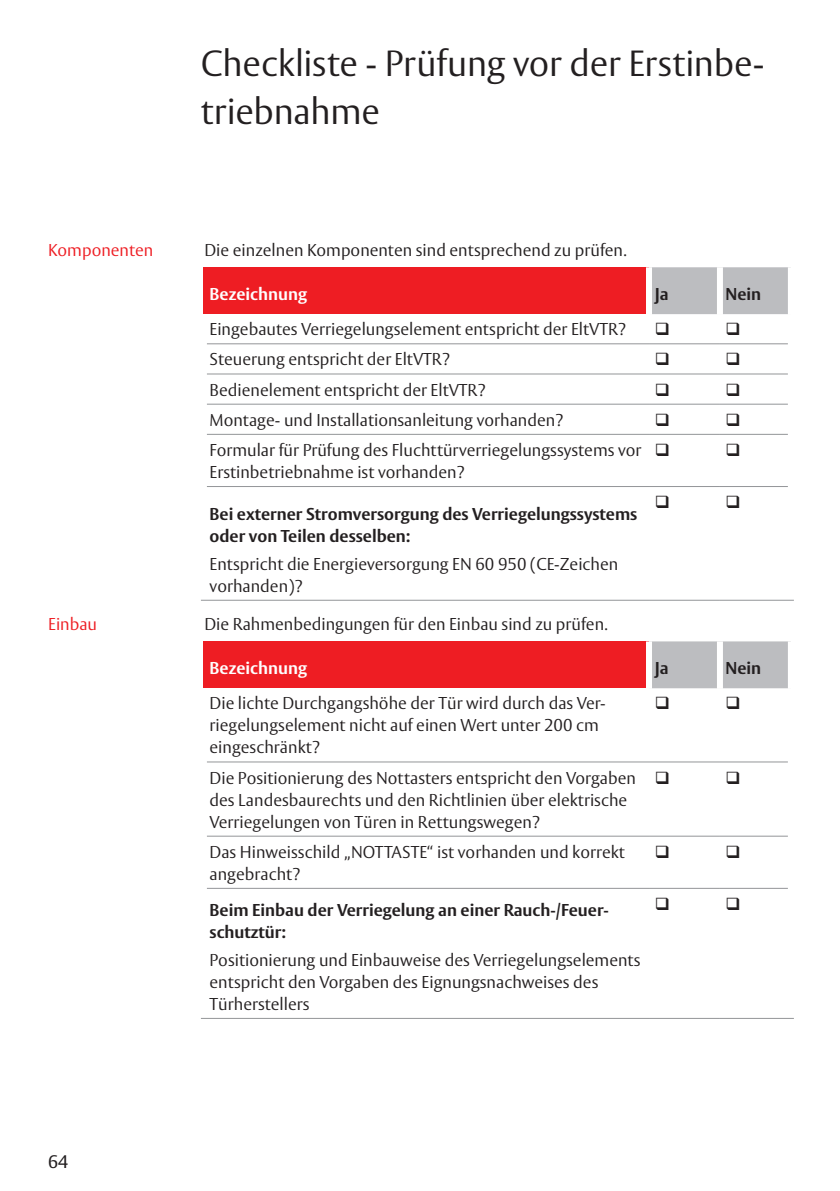
<style>
.page{position:relative;width:840px;height:1191px;background:#fff}
.page>*{position:absolute;margin:0;border:0;box-sizing:border-box;transform-origin:0 0}
.t1{font:300 36px/48px "ASSA Vesta";letter-spacing:-.005em;color:#231f20}
.t2{font:18px "ASSA Vesta";color:#231f20}
.t3{font:300 17px/22px "ASSA Vesta";color:#231f20}
.t4{font:700 17px/22px "ASSA Vesta";color:#231f20}
.t5{font:700 17px "ASSA Vesta";color:#fff}
.t6{font:300 17px "ASSA Vesta";color:#ee1d23}
</style>
<div class="page">
<div style="left:204px;top:267px;width:444px;height:47px;background:#ee1d23"></div>
<div style="left:651px;top:267px;width:136px;height:47px;background:#bcbdc0"></div>
<div style="left:716px;top:267px;width:6px;height:47px;background:#fff"></div>
<hr style="left:207px;top:343px;width:441px;height:1px;background:#939598">
<hr style="left:648px;top:343px;width:71px;height:1px;background:#939598">
<hr style="left:719px;top:343px;width:68px;height:1px;background:#939598">
<hr style="left:207px;top:373px;width:441px;height:1px;background:#939598">
<hr style="left:648px;top:373px;width:71px;height:1px;background:#939598">
<hr style="left:719px;top:373px;width:68px;height:1px;background:#939598">
<hr style="left:207px;top:404px;width:441px;height:1px;background:#939598">
<hr style="left:648px;top:404px;width:71px;height:1px;background:#939598">
<hr style="left:719px;top:404px;width:68px;height:1px;background:#939598">
<hr style="left:207px;top:434px;width:441px;height:1px;background:#939598">
<hr style="left:648px;top:434px;width:71px;height:1px;background:#939598">
<hr style="left:719px;top:434px;width:68px;height:1px;background:#939598">
<hr style="left:207px;top:486px;width:441px;height:1px;background:#939598">
<hr style="left:648px;top:486px;width:71px;height:1px;background:#939598">
<hr style="left:719px;top:486px;width:68px;height:1px;background:#939598">
<hr style="left:201px;top:600px;width:447px;height:1px;background:#939598">
<hr style="left:648px;top:600px;width:71px;height:1px;background:#939598">
<hr style="left:719px;top:600px;width:74px;height:1px;background:#939598">
<div style="left:645px;top:267px;width:6px;height:47px;background:#fff"></div>
<div style="left:204px;top:641px;width:444px;height:47px;background:#ee1d23"></div>
<div style="left:651px;top:641px;width:136px;height:47px;background:#bcbdc0"></div>
<div style="left:716px;top:641px;width:6px;height:47px;background:#fff"></div>
<hr style="left:207px;top:761px;width:441px;height:1px;background:#939598">
<hr style="left:648px;top:761px;width:71px;height:1px;background:#939598">
<hr style="left:719px;top:761px;width:68px;height:1px;background:#939598">
<hr style="left:207px;top:835px;width:441px;height:1px;background:#939598">
<hr style="left:648px;top:835px;width:71px;height:1px;background:#939598">
<hr style="left:719px;top:835px;width:68px;height:1px;background:#939598">
<hr style="left:207px;top:888px;width:441px;height:1px;background:#939598">
<hr style="left:648px;top:888px;width:71px;height:1px;background:#939598">
<hr style="left:719px;top:888px;width:68px;height:1px;background:#939598">
<hr style="left:201px;top:1018px;width:447px;height:1px;background:#939598">
<hr style="left:648px;top:1018px;width:71px;height:1px;background:#939598">
<hr style="left:719px;top:1018px;width:74px;height:1px;background:#939598">
<div style="left:645px;top:641px;width:6px;height:47px;background:#fff"></div>
<p class="t6" style="left:48px;top:240px;width:106px">Komponenten</p>
<p class="t6" style="left:48px;top:614px;width:50px">Einbau</p>
<h1 class="t1" style="left:201px;top:41px;width:564px">Checkliste - Prüfung vor der Erstinbe&shy;triebnahme</h1>
<p class="t3" style="left:204px;top:240px;width:423px">Die einzelnen Komponenten sind entsprechend zu prüfen.</p>
<p class="t5" style="left:209px;top:283px;width:99px">Bezeichnung</p>
<p class="t4" style="left:654px;top:284px;width:15px">Ja</p>
<p class="t4" style="left:725px;top:284px;width:37px">Nein</p>
<p class="t3" style="left:209px;top:319px;width:418px">Eingebautes Verriegelungselement entspricht der EltVTR?</p>
<p class="t3" style="left:209px;top:349px;width:242px">Steuerung entspricht der EltVTR?</p>
<p class="t3" style="left:209px;top:379px;width:277px">Bedienelement entspricht der EltVTR?</p>
<p class="t3" style="left:209px;top:409px;width:355px">Montage- und Installationsanleitung vorhanden?</p>
<p class="t3" style="left:209px;top:440px;width:433px">Formular für Prüfung des Fluchttürverriegelungssystems vor<br>Erstinbetriebnahme ist vorhanden?</p>
<p class="t4" style="left:209px;top:504px;width:429px">Bei externer Stromversorgung des Verriegelungssystems oder von Teilen desselben:</p>
<p class="t3" style="left:209px;top:553px;width:410px">Entspricht die Energieversorgung EN 60 950 (CE-Zeichen vorhanden)?</p>
<p class="t3" style="left:204px;top:614px;width:404px">Die Rahmenbedingungen für den Einbau sind zu prüfen.</p>
<p class="t5" style="left:209px;top:657px;width:99px">Bezeichnung</p>
<p class="t4" style="left:654px;top:658px;width:15px">Ja</p>
<p class="t4" style="left:725px;top:658px;width:37px">Nein</p>
<p class="t3" style="left:209px;top:693px;width:397px">Die lichte Durchgangshöhe der Tür wird durch das Ver&shy;riegelungselement nicht auf einen Wert unter 200 cm eingeschränkt?</p>
<p class="t3" style="left:209px;top:767px;width:427px">Die Positionierung des Nottasters entspricht den Vorgaben des Landesbaurechts und den Richtlinien über elektrische<br>Verriegelungen von Türen in Rettungswegen?</p>
<p class="t3" style="left:209px;top:841px;width:416px">Das Hinweisschild „NOTTASTE“ ist vorhanden und korrekt angebracht?</p>
<p class="t4" style="left:209px;top:900px;width:400px">Beim Einbau der Verriegelung an einer Rauch-/Feuer&shy;schutztür:</p>
<p class="t3" style="left:209px;top:949px;width:432px">Positionierung und Einbauweise des Verriegelungselements entspricht den Vorgaben des Eignungsnachweises des<br>Türherstellers</p>
<p class="t2" style="left:48px;top:1150px;width:22px">64</p>
</div>
